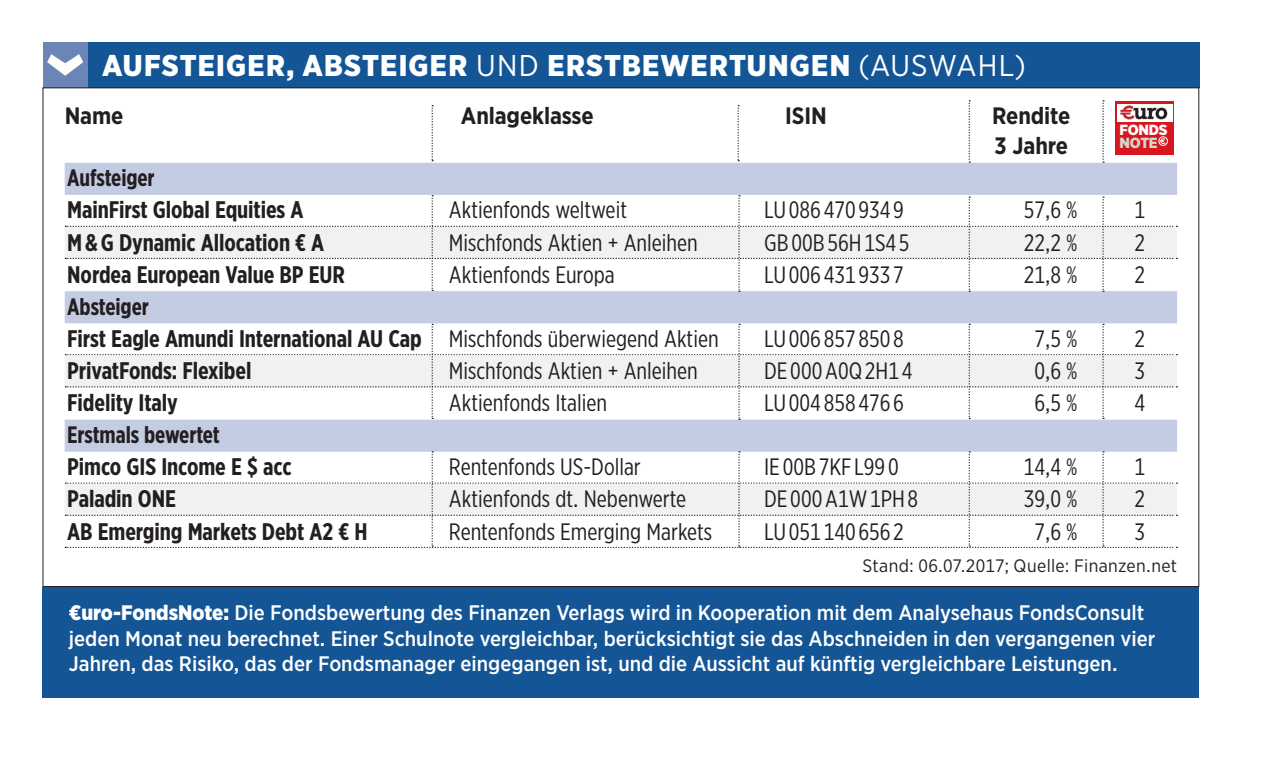
<style>
.page{position:relative;width:1262px;height:761px;background:#fff}
.page>*{position:absolute;margin:0;border:0;box-sizing:border-box;transform-origin:0 0}
.t1{font:900 30px "Gotham Narrow";letter-spacing:.04em;color:#fff}
.t2{font:700 24px "Gotham X Narrow";letter-spacing:-.005em;color:#231f20}
.t3{font:23.7px "Gotham X Narrow";color:#231f20}
.t4{font:700 23.7px "Gotham X Narrow";letter-spacing:-.005em;color:#231f20}
.t5{font:700 23.7px/30px "Gotham Narrow";letter-spacing:-.005em;color:#231f20}
.t6{font:500 21px/25.5px "Gotham Narrow";color:#fff}
.t7{font:18px "Gotham Narrow";letter-spacing:.02em;color:#231f20}
.t8{font:900 14.7px "Gotham Narrow";letter-spacing:-.02em;color:#fff;scale:1.05 1}
.t9{font:900 14.7px "Gotham Narrow";color:#d6d6ce;scale:1.05 1}
.s1{font-weight:400}
.s2{font-weight:400;font-size:23.7px}
.s3{font-weight:900}
</style>
<div class="page">
<div style="left:43px;top:587px;width:1156px;height:110px;background:#145596"></div>
<div style="left:47px;top:43px;width:1152px;height:45px;background:#145596"></div>
<div style="left:43px;top:43px;width:44px;height:45px;background:#6b85b7"></div>
<svg style="left:47px;top:54px;width:36px;height:22px"></svg>
<div style="left:65px;top:163px;width:1111px;height:32px;background:#c4cce3"></div>
<div style="left:65px;top:291px;width:1111px;height:32px;background:#c4cce3"></div>
<div style="left:65px;top:420px;width:1111px;height:32px;background:#c4cce3"></div>
<svg style="left:65px;top:324px;width:1112px;height:96px"></svg>
<svg style="left:65px;top:195px;width:1112px;height:97px"></svg>
<svg style="left:431px;top:105px;width:2px;height:56px"></svg>
<svg style="left:737px;top:105px;width:2px;height:56px"></svg>
<svg style="left:968px;top:100px;width:2px;height:63px"></svg>
<svg style="left:1102px;top:100px;width:1px;height:63px"></svg>
<svg style="left:65px;top:451px;width:1112px;height:97px"></svg>
<div style="left:1115px;top:101px;width:58px;height:53px;background:#d7171f"></div>
<div style="left:1116px;top:104px;width:56px;height:18px;background:#fff"></div>
<svg style="left:1120px;top:105px;width:47px;height:14px"></svg>
<div style="left:1158px;top:137px;width:9px;height:9px;border:1px solid #fff;border-radius:50%"></div>
<svg style="left:1159px;top:138px;width:6px;height:6px"></svg>
<p class="t1" style="left:102px;top:46px;width:925px">AUFSTEIGER, ABSTEIGER <span class="s1">UND</span> ERSTBEWERTUNGEN <span class="s1">(AUSWAHL)</span></p>
<p class="t5" style="left:65px;top:101px;width:60px">Name</p>
<p class="t5" style="left:461px;top:101px;width:134px">Anlageklasse</p>
<p class="t5" style="left:785px;top:101px;width:43px">ISIN</p>
<p class="t5" style="left:992px;top:101px;width:80px">Rendite<br>3 Jahre</p>
<p class="t4" style="left:67px;top:163px;width:89px">Aufsteiger</p>
<p class="t2" style="left:67px;top:195px;width:238px">MainFirst Global Equities A</p>
<p class="t3" style="left:449px;top:196px;width:180px">Aktienfonds weltweit</p>
<p class="t3" style="left:764px;top:196px;width:141px">LU 086 470 934 9</p>
<p class="t3" style="left:1023px;top:196px;width:55px">57,6 %</p>
<p class="t3" style="left:1134px;top:196px;width:12px">1</p>
<p class="t2" style="left:67px;top:227px;width:258px">M &amp; G Dynamic Allocation € A</p>
<p class="t3" style="left:449px;top:228px;width:250px">Mischfonds Aktien + Anleihen</p>
<p class="t3" style="left:764px;top:228px;width:147px">GB 00B 56H 1S4 5</p>
<p class="t3" style="left:1023px;top:228px;width:55px">22,2 %</p>
<p class="t3" style="left:1134px;top:228px;width:12px">2</p>
<p class="t2" style="left:67px;top:259px;width:279px">Nordea European Value BP EUR</p>
<p class="t3" style="left:449px;top:260px;width:167px">Aktienfonds Europa</p>
<p class="t3" style="left:764px;top:260px;width:141px">LU 006 431 933 7</p>
<p class="t3" style="left:1023px;top:260px;width:55px">21,8 %</p>
<p class="t3" style="left:1134px;top:260px;width:12px">2</p>
<p class="t4" style="left:67px;top:292px;width:83px">Absteiger</p>
<p class="t2" style="left:67px;top:324px;width:653px">First Eagle Amundi International AU Cap <span class="s2">Mischfonds überwiegend Aktien</span></p>
<p class="t3" style="left:764px;top:324px;width:141px">LU 006 857 850 8</p>
<p class="t3" style="left:1034px;top:324px;width:44px">7,5 %</p>
<p class="t3" style="left:1134px;top:324px;width:12px">2</p>
<p class="t2" style="left:67px;top:356px;width:186px">PrivatFonds: Flexibel</p>
<p class="t3" style="left:449px;top:357px;width:250px">Mischfonds Aktien + Anleihen</p>
<p class="t3" style="left:764px;top:357px;width:150px">DE 000 A0Q 2H1 4</p>
<p class="t3" style="left:1034px;top:357px;width:44px">0,6 %</p>
<p class="t3" style="left:1134px;top:357px;width:12px">3</p>
<p class="t2" style="left:67px;top:388px;width:112px">Fidelity Italy</p>
<p class="t3" style="left:449px;top:389px;width:160px">Aktienfonds Italien</p>
<p class="t3" style="left:764px;top:389px;width:141px">LU 004 858 476 6</p>
<p class="t3" style="left:1034px;top:389px;width:44px">6,5 %</p>
<p class="t3" style="left:1134px;top:389px;width:12px">4</p>
<p class="t4" style="left:67px;top:420px;width:154px">Erstmals bewertet</p>
<p class="t2" style="left:67px;top:452px;width:226px">Pimco GIS Income E $ acc</p>
<p class="t3" style="left:449px;top:453px;width:193px">Rentenfonds US-Dollar</p>
<p class="t3" style="left:764px;top:453px;width:136px">IE 00B 7KF L99 0</p>
<p class="t3" style="left:1023px;top:453px;width:55px">14,4 %</p>
<p class="t3" style="left:1134px;top:453px;width:12px">1</p>
<p class="t2" style="left:67px;top:484px;width:110px">Paladin ONE</p>
<p class="t3" style="left:449px;top:485px;width:239px">Aktienfonds dt. Nebenwerte</p>
<p class="t3" style="left:764px;top:485px;width:156px">DE 000 A1W 1PH 8</p>
<p class="t3" style="left:1023px;top:485px;width:55px">39,0 %</p>
<p class="t3" style="left:1134px;top:485px;width:12px">2</p>
<p class="t2" style="left:67px;top:516px;width:302px">AB Emerging Markets Debt A2 € H</p>
<p class="t3" style="left:449px;top:517px;width:265px">Rentenfonds Emerging Markets</p>
<p class="t3" style="left:764px;top:517px;width:141px">LU 051 140 656 2</p>
<p class="t3" style="left:1034px;top:517px;width:44px">7,6 %</p>
<p class="t3" style="left:1134px;top:517px;width:12px">3</p>
<p class="t7" style="left:862px;top:554px;width:316px">Stand: 06.07.2017; Quelle: Finanzen.net</p>
<p class="t8" style="left:1119px;top:120px;width:47px">FONDS</p>
<p class="t9" style="left:1119px;top:133px;width:38px">NOTE</p>
<p class="t6" style="left:69px;top:600px;width:1087px"><span class="s3">€uro-FondsNote:</span> Die Fondsbewertung des Finanzen Verlags wird in Kooperation mit dem Analysehaus FondsConsult jeden Monat neu berechnet. Einer Schulnote vergleichbar, berücksichtigt sie das Abschneiden in den vergangenen vier<br>Jahren, das Risiko, das der Fondsmanager eingegangen ist, und die Aussicht auf künftig vergleichbare Leistungen.</p>
</div>
